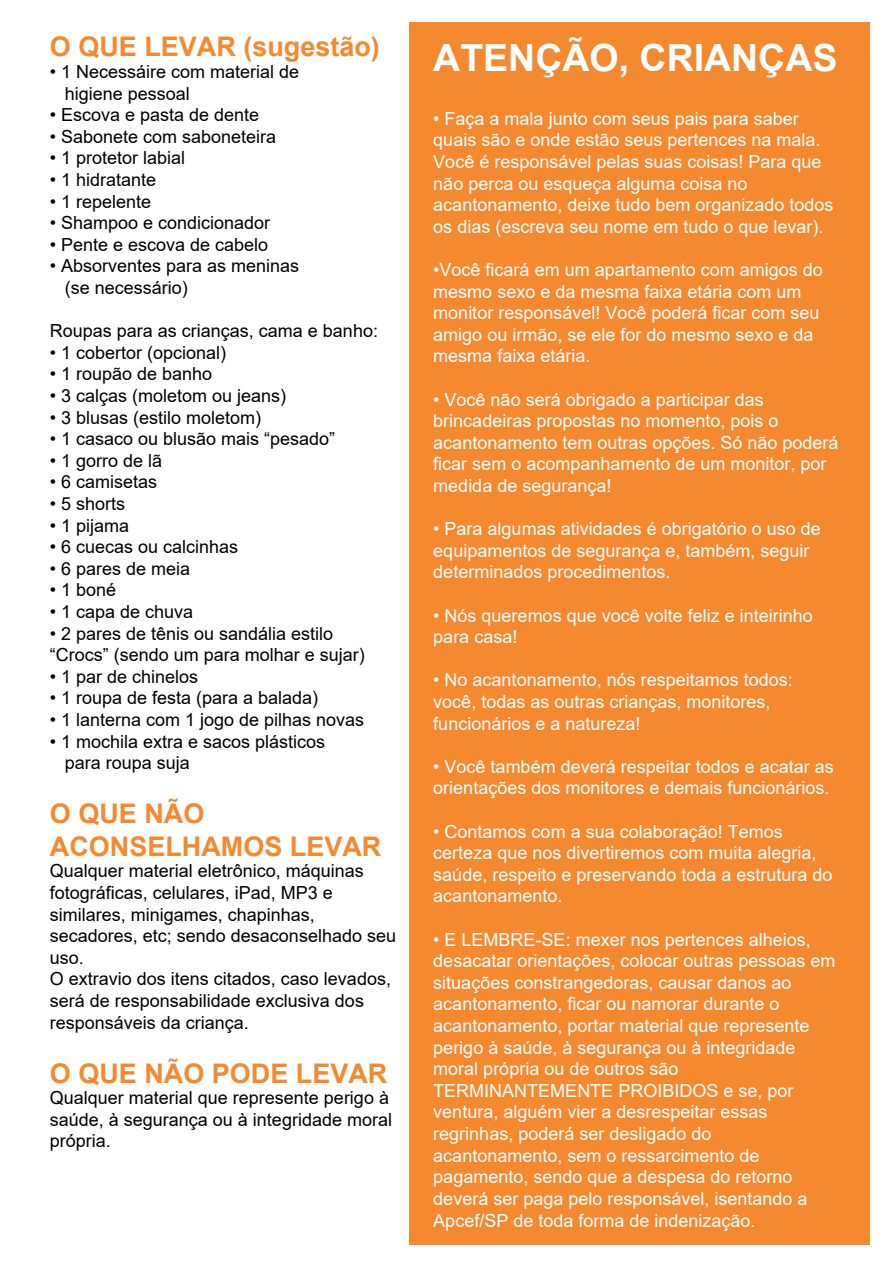
<style>
.page{position:relative;width:893px;height:1263px;background:#fff}
.page>*{position:absolute;margin:0;border:0;box-sizing:border-box;transform-origin:0 0}
.t1{font:700 37.5px "Arial";color:#fff}
.t2{font:700 27px/32.4px "Arial";color:#f58930}
.t3{font:18px/21.6px "Arial";color:#fff}
.t4{font:18px/21.6px "Arial";color:#000001}
</style>
<div class="page">
<div style="left:409px;top:22px;width:460px;height:1223px;background:#f58930"></div>
<h2 class="t2" style="left:50px;top:31px;width:332px">O QUE LEVAR (sugestão)</h2>
<p class="t4" style="left:65px;top:61px;width:236px;text-indent:-15px">• 1 Necessáire com material de higiene pessoal</p>
<p class="t4" style="left:50px;top:104px;width:211px">• Escova e pasta de dente</p>
<p class="t4" style="left:50px;top:126px;width:228px">• Sabonete com saboneteira</p>
<p class="t4" style="left:50px;top:147px;width:137px">• 1 protetor labial</p>
<p class="t4" style="left:50px;top:169px;width:108px">• 1 hidratante</p>
<p class="t4" style="left:50px;top:190px;width:103px">• 1 repelente</p>
<p class="t4" style="left:50px;top:212px;width:222px">• Shampoo e condicionador</p>
<p class="t4" style="left:50px;top:234px;width:220px">• Pente e escova de cabelo</p>
<p class="t4" style="left:65px;top:255px;width:236px;text-indent:-15px">• Absorventes para as meninas (se necessário)</p>
<p class="t4" style="left:50px;top:320px;width:330px">Roupas para as crianças, cama e banho:</p>
<p class="t4" style="left:50px;top:342px;width:178px">• 1 cobertor (opcional)</p>
<p class="t4" style="left:50px;top:363px;width:164px">• 1 roupão de banho</p>
<p class="t4" style="left:50px;top:385px;width:238px">• 3 calças (moletom ou jeans)</p>
<p class="t4" style="left:50px;top:406px;width:213px">• 3 blusas (estilo moletom)</p>
<p class="t4" style="left:50px;top:428px;width:287px">• 1 casaco ou blusão mais “pesado”</p>
<p class="t4" style="left:50px;top:450px;width:114px">• 1 gorro de lã</p>
<p class="t4" style="left:50px;top:471px;width:109px">• 6 camisetas</p>
<p class="t4" style="left:50px;top:493px;width:77px">• 5 shorts</p>
<p class="t4" style="left:50px;top:514px;width:81px">• 1 pijama</p>
<p class="t4" style="left:50px;top:536px;width:190px">• 6 cuecas ou calcinhas</p>
<p class="t4" style="left:50px;top:558px;width:142px">• 6 pares de meia</p>
<p class="t4" style="left:50px;top:579px;width:68px">• 1 boné</p>
<p class="t4" style="left:50px;top:601px;width:145px">• 1 capa de chuva</p>
<p class="t4" style="left:50px;top:622px;width:317px">• 2 pares de tênis ou sandália estilo “Crocs” (sendo um para molhar e sujar)</p>
<p class="t4" style="left:50px;top:666px;width:150px">• 1 par de chinelos</p>
<p class="t4" style="left:50px;top:687px;width:270px">• 1 roupa de festa (para a balada)</p>
<p class="t4" style="left:50px;top:709px;width:316px">• 1 lanterna com 1 jogo de pilhas novas</p>
<p class="t4" style="left:65px;top:730px;width:262px;text-indent:-15px">• 1 mochila extra e sacos plásticos para roupa suja</p>
<h2 class="t2" style="left:50px;top:798px;width:333px">O QUE NÃO<br>ACONSELHAMOS LEVAR</h2>
<p class="t4" style="left:50px;top:860px;width:348px">Qualquer material eletrônico, máquinas fotográficas, celulares, iPad, MP3 e similares, minigames, chapinhas, secadores, etc; sendo desaconselhado seu uso.<br>O extravio dos itens citados, caso levados, será de responsabilidade exclusiva dos responsáveis da criança.</p>
<h2 class="t2" style="left:50px;top:1057px;width:339px">O QUE NÃO PODE LEVAR</h2>
<p class="t4" style="left:50px;top:1087px;width:344px">Qualquer material que represente perigo à saúde, à segurança ou à integridade moral própria.</p>
<h1 class="t1" style="left:433px;top:31px;width:406px">ATENÇÃO, CRIANÇAS</h1>
<p class="t3" style="left:433px;top:108px;width:402px">• Faça a mala junto com seus pais para saber quais são e onde estão seus pertences na mala.<br>Você é responsável pelas suas coisas! Para que não perca ou esqueça alguma coisa no acantonamento, deixe tudo bem organizado todos os dias (escreva seu nome em tudo o que levar).</p>
<p class="t3" style="left:433px;top:259px;width:391px">•Você ficará em um apartamento com amigos do mesmo sexo e da mesma faixa etária com um monitor responsável! Você poderá ficar com seu amigo ou irmão, se ele for do mesmo sexo e da mesma faixa etária.</p>
<p class="t3" style="left:433px;top:388px;width:407px">• Você não será obrigado a participar das brincadeiras propostas no momento, pois o acantonamento tem outras opções. Só não poderá ficar sem o acompanhamento de um monitor, por medida de segurança!</p>
<p class="t3" style="left:433px;top:518px;width:389px">• Para algumas atividades é obrigatório o uso de equipamentos de segurança e, também, seguir determinados procedimentos.</p>
<p class="t3" style="left:433px;top:604px;width:381px">• Nós queremos que você volte feliz e inteirinho para casa!</p>
<p class="t3" style="left:433px;top:669px;width:361px">• No acantonamento, nós respeitamos todos: você, todas as outras crianças, monitores, funcionários e a natureza!</p>
<p class="t3" style="left:433px;top:756px;width:402px">• Você também deverá respeitar todos e acatar as orientações dos monitores e demais funcionários.</p>
<p class="t3" style="left:433px;top:820px;width:401px">• Contamos com a sua colaboração! Temos certeza que nos divertiremos com muita alegria, saúde, respeito e preservando toda a estrutura do acantonamento.</p>
<p class="t3" style="left:433px;top:928px;width:404px">• E LEMBRE-SE: mexer nos pertences alheios, desacatar orientações, colocar outras pessoas em situações constrangedoras, causar danos ao acantonamento, ficar ou namorar durante o acantonamento, portar material que represente perigo à saúde, à segurança ou à integridade moral própria ou de outros são TERMINANTEMENTE PROIBIDOS e se, por ventura, alguém vier a desrespeitar essas regrinhas, poderá ser desligado do acantonamento, sem o ressarcimento de pagamento, sendo que a despesa do retorno deverá ser paga pelo responsável, isentando a Apcef/SP de toda forma de indenização.</p>
</div>
